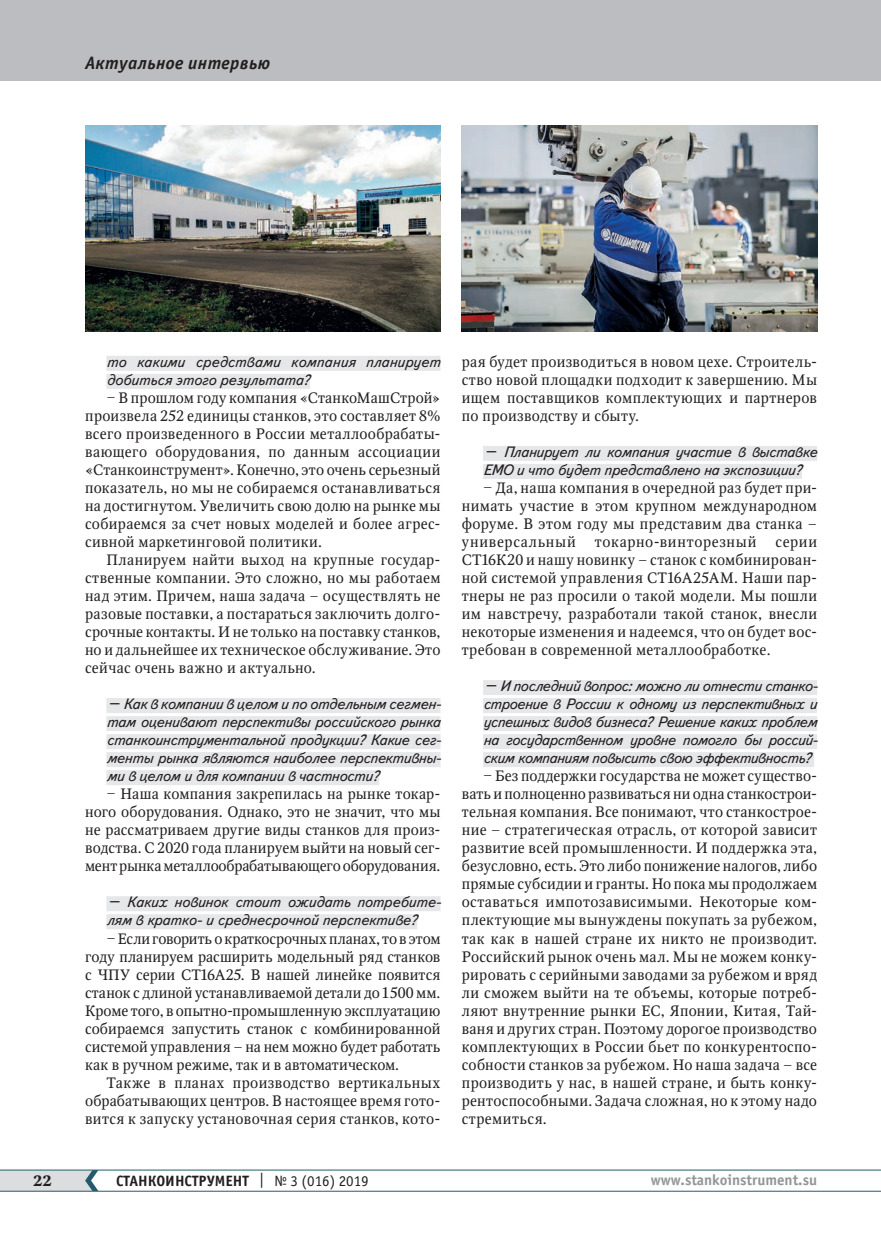
<style>
.page{position:relative;width:881px;height:1234px;background:#fff}
.page>*{position:absolute;margin:0;border:0;box-sizing:border-box;transform-origin:0 0}
.t1{font:italic 700 18px "Officina Sans C";letter-spacing:.015em;color:#231f20}
.t2{font:15px/18px "Octava";letter-spacing:.02em;color:#231f20;text-align:justify}
.t3{font:italic 15px/18px "Text Book C";letter-spacing:-.02em;color:#231f20}
.t4{font:700 15px "Officina Sans C";color:#231f20}
.t5{font:700 15px "Officina Sans C";color:#939598}
.t6{font:15px "Octava";letter-spacing:.045em;color:#231f20}
.t7{font:700 15px "Octava";color:#231f20}
.s1{font-weight:400}
</style>
<div class="page">
<hr style="left:0;top:1190px;width:880px;height:1px;background:#255a6e">
<hr style="left:0;top:1169px;width:880px;height:1px;background:#255a6e">
<svg style="left:0;top:1169px;width:98px;height:21px"></svg>
<div style="left:0;top:0;width:880px;height:81px;background:#bcbdc0"></div>
<div style="left:106px;top:356px;width:334px;height:15px;background:#e6e7e9"></div>
<div style="left:106px;top:374px;width:204px;height:15px;background:#e6e7e9"></div>
<div style="left:106px;top:698px;width:334px;height:15px;background:#e6e7e9"></div>
<div style="left:106px;top:716px;width:334px;height:15px;background:#e6e7e9"></div>
<div style="left:106px;top:734px;width:334px;height:15px;background:#e6e7e9"></div>
<div style="left:106px;top:752px;width:334px;height:15px;background:#e6e7e9"></div>
<div style="left:106px;top:770px;width:273px;height:15px;background:#e6e7e9"></div>
<div style="left:106px;top:896px;width:334px;height:15px;background:#e6e7e9"></div>
<div style="left:106px;top:914px;width:311px;height:15px;background:#e6e7e9"></div>
<div style="left:483px;top:446px;width:333px;height:15px;background:#e6e7e9"></div>
<div style="left:483px;top:464px;width:318px;height:15px;background:#e6e7e9"></div>
<div style="left:483px;top:680px;width:333px;height:15px;background:#e6e7e9"></div>
<div style="left:483px;top:698px;width:333px;height:15px;background:#e6e7e9"></div>
<div style="left:483px;top:716px;width:333px;height:15px;background:#e6e7e9"></div>
<div style="left:483px;top:734px;width:333px;height:15px;background:#e6e7e9"></div>
<div style="left:483px;top:752px;width:330px;height:15px;background:#e6e7e9"></div>
<img style="left:461px;top:125px;width:355px;height:206px">
<img style="left:85px;top:125px;width:355px;height:206px">
<p class="t1" style="left:85px;top:53px;width:187px">Актуальное интервью</p>
<p class="t3" style="left:106px;top:353px;width:335px">то какими средствами компания планирует добиться этого результата?</p>
<p class="t2" style="left:85px;top:389px;width:357px;text-indent:21px">‒ В прошлом году компания «СтанкоМашСтрой» произвела 252 единицы станков, это составляет 8% всего произведенного в России металлообрабаты&shy;вающего оборудования, по данным ассоциации «Станкоинструмент». Конечно, это очень серьезный показатель, но мы не собираемся останавливаться на достигнутом. Увеличить свою долю на рынке мы собираемся за счет новых моделей и более агрес&shy;сивной маркетинговой политики.</p>
<p class="t2" style="left:85px;top:551px;width:357px;text-indent:21px">Планируем найти выход на крупные государ&shy;ственные компании. Это сложно, но мы работаем над этим. Причем, наша задача – осуществлять не разовые поставки, а постараться заключить долго&shy;срочные контакты. И не только на поставку станков, но и дальнейшее их техническое обслуживание. Это сейчас очень важно и актуально.</p>
<p class="t3" style="left:106px;top:695px;width:336px;text-align:justify">– Как в компании в целом и по отдельным сегмен&shy;там оценивают перспективы российского рынка станкоинструментальной продукции? Какие сег&shy;менты рынка являются наиболее перспективны&shy;ми в целом и для компании в частности?</p>
<p class="t2" style="left:85px;top:785px;width:357px;text-indent:21px">‒ Наша компания закрепилась на рынке токар&shy;ного оборудования. Однако, это не значит, что мы не рассматриваем другие виды станков для произ&shy;водства. С 2020 года планируем выйти на новый сег&shy;мент рынка металлообрабатывающего оборудования.</p>
<p class="t3" style="left:106px;top:893px;width:336px">– Каких новинок стоит ожидать потребите&shy;лям в кратко- и среднесрочной перспективе?</p>
<p class="t2" style="left:85px;top:929px;width:357px;text-indent:21px">‒ Если говорить о краткосрочных планах, то в этом году планируем расширить модельный ряд станков с ЧПУ серии СТ16А25. В нашей линейке появится станок с длиной устанавливаемой детали до 1500 мм.<br>Кроме того, в опытно-промышленную эксплуатацию собираемся запустить станок с комбинированной системой управления – на нем можно будет работать как в ручном режиме, так и в автоматическом.</p>
<p class="t2" style="left:85px;top:1073px;width:357px;text-indent:21px">Также в планах производство вертикальных обрабатывающих центров. В настоящее время гото&shy;вится к запуску установочная серия станков, кото-</p>
<p class="t2" style="left:461px;top:353px;width:357px">рая будет производиться в новом цехе. Строитель&shy;ство новой площадки подходит к завершению. Мы ищем поставщиков комплектующих и партнеров по производству и сбыту.</p>
<p class="t3" style="left:483px;top:443px;width:335px">– Планирует ли компания участие в выставке<br>EМО и что будет представлено на экспозиции?</p>
<p class="t2" style="left:461px;top:479px;width:357px;text-indent:21px">‒ Да, наша компания в очередной раз будет при&shy;нимать участие в этом крупном международном форуме. В этом году мы представим два станка – универсальный</p>
<p class="t6" style="left:594px;top:532px;width:163px">токарно-винторезный</p>
<p class="t2" style="left:461px;top:533px;width:357px;text-indent:314px">серии СТ16К20 и нашу новинку – станок с комбинирован&shy;ной системой управления СТ16А25АМ. Наши пар&shy;тнеры не раз просили о такой модели. Мы пошли им навстречу, разработали такой станок, внесли некоторые изменения и надеемся, что он будет вос&shy;требован в современной металлообработке.</p>
<p class="t3" style="left:483px;top:677px;width:336px;text-align:justify">– И последний вопрос: можно ли отнести станко&shy;строение в России к одному из перспективных и успешных видов бизнеса? Решение каких проблем на государственном уровне помогло бы россий&shy;ским компаниям повысить свою эффективность?</p>
<p class="t2" style="left:461px;top:767px;width:357px;text-align:left;text-indent:21px">‒ Без поддержки государства не может существо&shy;вать и полноценно развиваться ни одна станкострои&shy;тельная компания. Все понимают, что станкострое&shy;ние – стратегическая отрасль, от которой зависит развитие всей промышленности. И поддержка эта, безусловно, есть. Это либо понижение налогов, либо прямые субсидии и гранты. Но пока мы продолжаем оставаться импотозависимыми. Некоторые ком&shy;плектующие мы вынуждены покупать за рубежом, так как в нашей стране их никто не производит.<br>Российский рынок очень мал. Мы не можем конку&shy;рировать с серийными заводами за рубежом и вряд ли сможем выйти на те объемы, которые потреб&shy;ляют внутренние рынки ЕС, Японии, Китая, Тай&shy;ваня и других стран. Поэтому дорогое производство комплектующих в России бьет по конкурентоспо&shy;собности станков за рубежом. Но наша задача – все производить у нас, в нашей стране, и быть конку&shy;рентоспособными. Задача сложная, но к этому надо стремиться.</p>
<p class="t7" style="left:33px;top:1170px;width:20px">22</p>
<p class="t4" style="left:116px;top:1171px;width:254px">СТАНКОИНСТРУМЕНТ <span class="s1">| № 3 (016) 2019</span></p>
<p class="t5" style="left:650px;top:1171px;width:168px">www.stankoinstrument.su</p>
</div>
